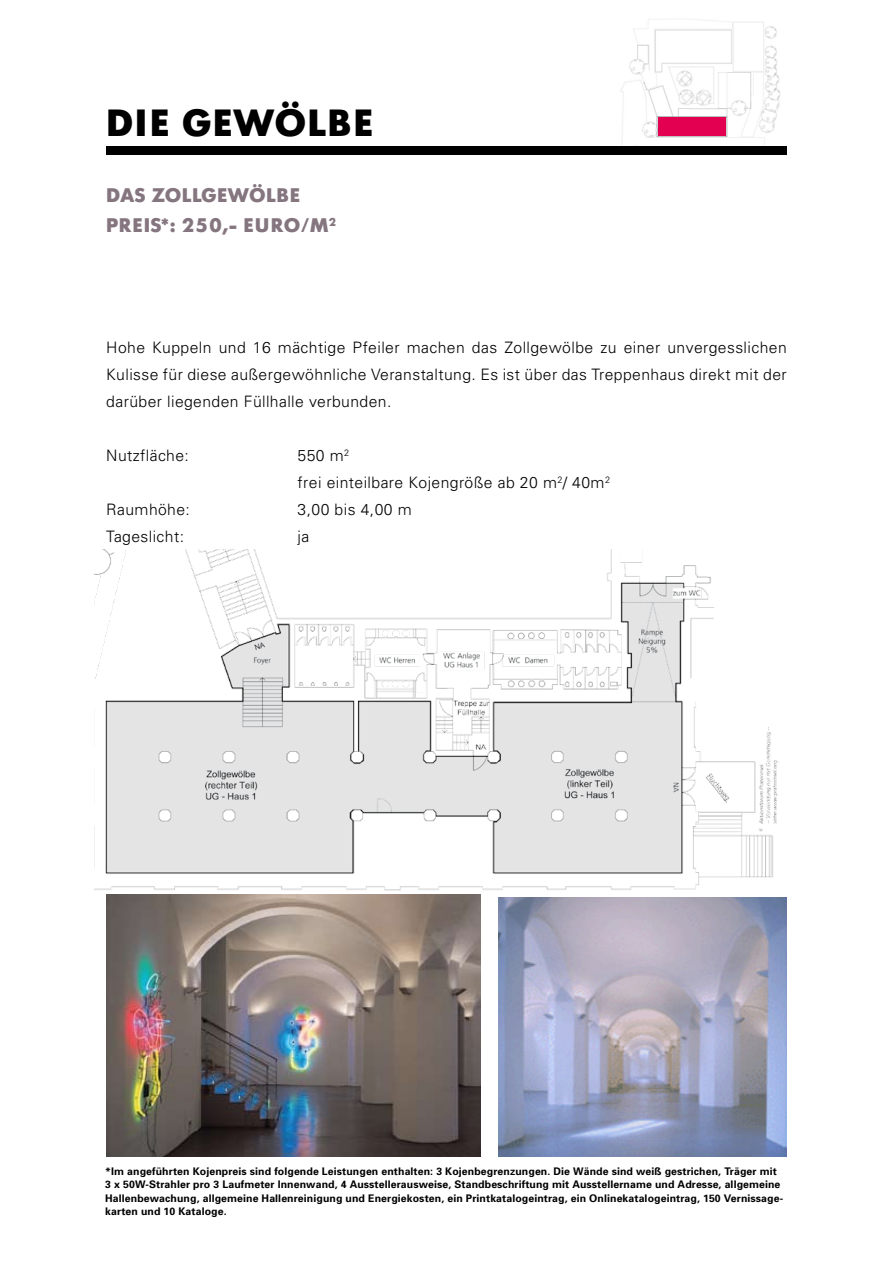
<style>
.page{position:relative;width:893px;height:1263px;background:#fff}
.page>*{position:absolute;margin:0;border:0;box-sizing:border-box;transform-origin:0 0}
.t1{font:700 37.5px "Futura BQ";letter-spacing:.03em;color:#000}
.t2{font:700 19.5px/30px "Futura BQ";letter-spacing:.025em;color:#84757e}
.t3{font:300 15.75px/27px "Univers";letter-spacing:.025em;color:#000;text-align:justify}
.t4{font:700 10.5px/13.5px "Univers";letter-spacing:.01em;color:#000}
</style>
<div class="page">
<img style="left:620px;top:19px;width:161px;height:127px">
<div style="left:658px;top:117px;width:68px;height:19px;background:#e30050"></div>
<img style="left:95px;top:550px;width:684px;height:341px">
<div style="left:106px;top:146px;width:681px;height:9px;background:#000"></div>
<img style="left:499px;top:897px;width:288px;height:260px">
<img style="left:106px;top:894px;width:375px;height:263px">
<h1 class="t1" style="left:106px;top:100px;width:268px">DIE GEWÖLBE</h1>
<h2 class="t2" style="left:106px;top:181px;width:232px">DAS ZOLLGEWÖLBE<br>PREIS*: 250,- EURO/M<sup>2</sup></h2>
<h3 class="t3" style="left:106px;top:333px;width:682px">Hohe Kuppeln und 16 mächtige Pfeiler machen das Zollgewölbe zu einer unvergesslichen Kulisse für diese außergewöhnliche Veranstaltung. Es ist über das Treppenhaus direkt mit der darüber liegenden Füllhalle verbunden.</h3>
<h3 class="t3" style="left:106px;top:441px;width:84px">Nutzfläche:</h3>
<h3 class="t3" style="left:298px;top:441px;width:314px">550 m<sup>2<br></sup>frei einteilbare Kojengröße ab 20 m<sup>2</sup>/ 40m<sup>2</sup></h3>
<h3 class="t3" style="left:106px;top:495px;width:85px">Raumhöhe:</h3>
<h3 class="t3" style="left:298px;top:495px;width:116px">3,00 bis 4,00 m</h3>
<h3 class="t3" style="left:106px;top:522px;width:79px">Tageslicht:</h3>
<h3 class="t3" style="left:298px;top:522px;width:13px">ja</h3>
<p class="t4" style="left:105px;top:1164px;width:679px">*Im angeführten Kojenpreis sind folgende Leistungen enthalten: 3 Kojenbegrenzungen. Die Wände sind weiß gestrichen, Träger mit 3 x 50W-Strahler pro 3 Laufmeter Innenwand, 4 Ausstellerausweise, Standbeschriftung mit Ausstellername und Adresse, allgemeine Hallenbewachung, allgemeine Hallenreinigung und Energiekosten, ein Printkatalogeintrag, ein Onlinekatalogeintrag, 150 Vernissage&shy;karten und 10 Kataloge.</p>
</div>
